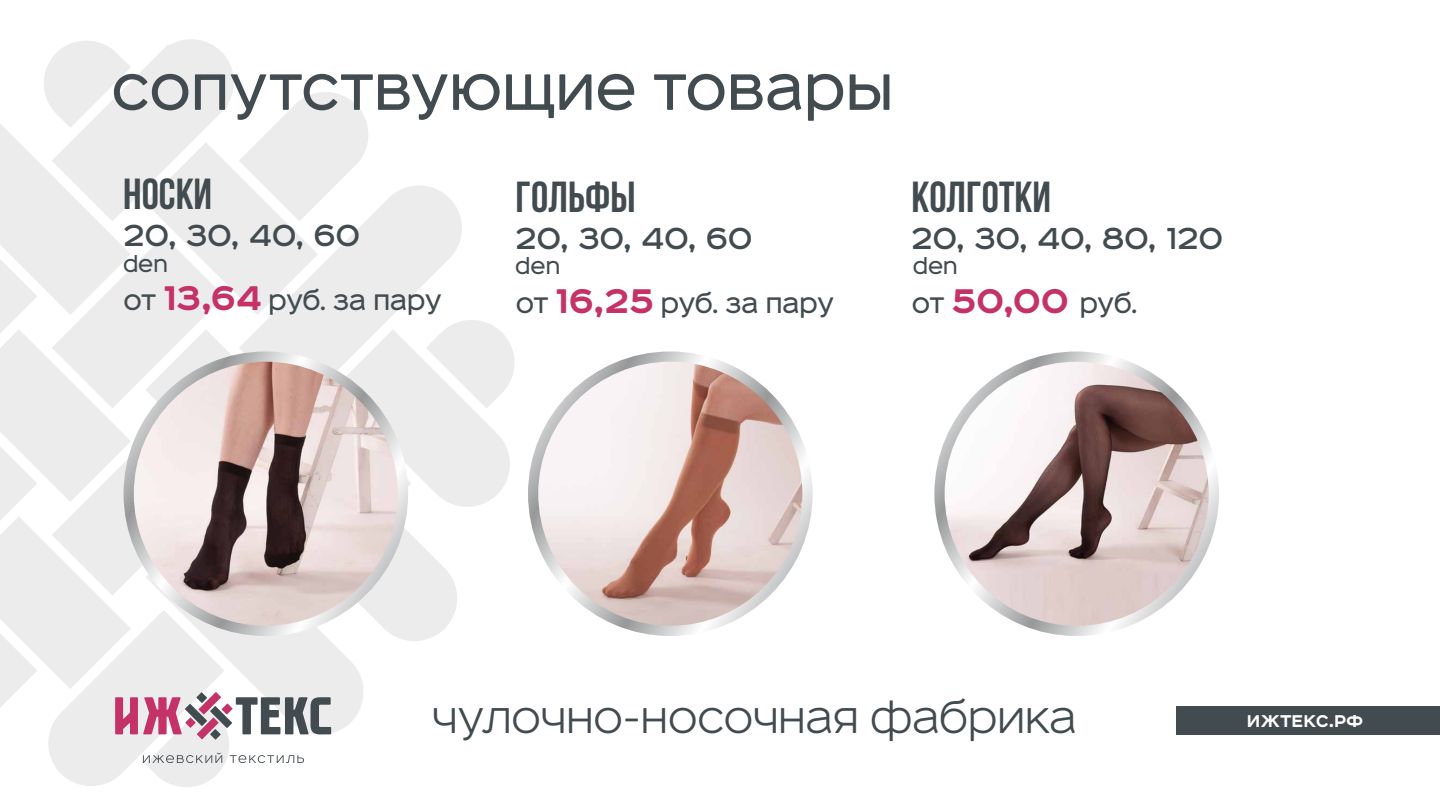
<style>
.page{position:relative;width:1440px;height:810px;background:#fff}
.page>*{position:absolute;margin:0;border:0;box-sizing:border-box;transform-origin:0 0}
.t1{font:65.1px "Affect";color:#424b4f}
.t2{font:300 45.75px "Affect";color:#424b4f}
.t3{font:700 43.42px "Bebas Neue";color:#424b4f}
.t4{font:38.62px "Affect";color:#424b4f}
.t5{font:28.65px "Affect";letter-spacing:-.03em;color:#424b4f}
.t6{font:23.77px "Affect";color:#424b4f}
.t7{font:700 21.67px "Affect";letter-spacing:-.005em;color:#fff}
.s1{font-weight:700;font-size:43.58px;color:#c53268}
</style>
<div class="page">
<div style="left:1176px;top:706px;width:264px;height:29px;background:#424b4f"></div>
<svg style="left:0;top:39px;width:514px;height:748px"></svg>
<svg style="left:210px;top:729px;width:11px;height:11px"></svg>
<svg style="left:124px;top:351px;width:284px;height:285px;background:#cacbcb"></svg>
<img style="left:134px;top:362px;width:264px;height:264px;border-radius:132px">
<svg style="left:528px;top:351px;width:285px;height:285px;background:#cbcccc"></svg>
<img style="left:538px;top:362px;width:264px;height:264px;border-radius:132px">
<svg style="left:934px;top:351px;width:285px;height:285px;background:#cbcccd"></svg>
<img style="left:945px;top:362px;width:264px;height:264px;border-radius:132px">
<h1 class="t1" style="left:111px;top:46px;width:784px">сопутствующие товары</h1>
<h3 class="t3" style="left:123px;top:171px;width:91px">Носки</h3>
<h3 class="t3" style="left:515px;top:173px;width:122px">Гольфы</h3>
<h3 class="t3" style="left:911px;top:173px;width:141px">Колготки</h3>
<h3 class="t4" style="left:123px;top:208px;width:239px">20, 30, 40, 60</h3>
<p class="t6" style="left:123px;top:248px;width:46px">den</p>
<h3 class="t4" style="left:515px;top:210px;width:239px">20, 30, 40, 60</h3>
<p class="t6" style="left:515px;top:251px;width:46px">den</p>
<h3 class="t4" style="left:911px;top:210px;width:314px">20, 30, 40, 80, 120</h3>
<p class="t6" style="left:913px;top:251px;width:46px">den</p>
<p class="t5" style="left:124px;top:282px;width:320px">от <span class="s1">13,64</span> руб. за пару</p>
<p class="t5" style="left:516px;top:284px;width:320px">от <span class="s1">16,25</span> руб. за пару</p>
<p class="t5" style="left:912px;top:284px;width:227px">от <span class="s1">50,00</span> руб.</p>
<h2 class="t2" style="left:432px;top:688px;width:646px">Чулочно-носочная фабрика</h2>
<p class="t7" style="left:1247px;top:705px;width:118px">ИЖТЕКС.РФ</p>
</div>
